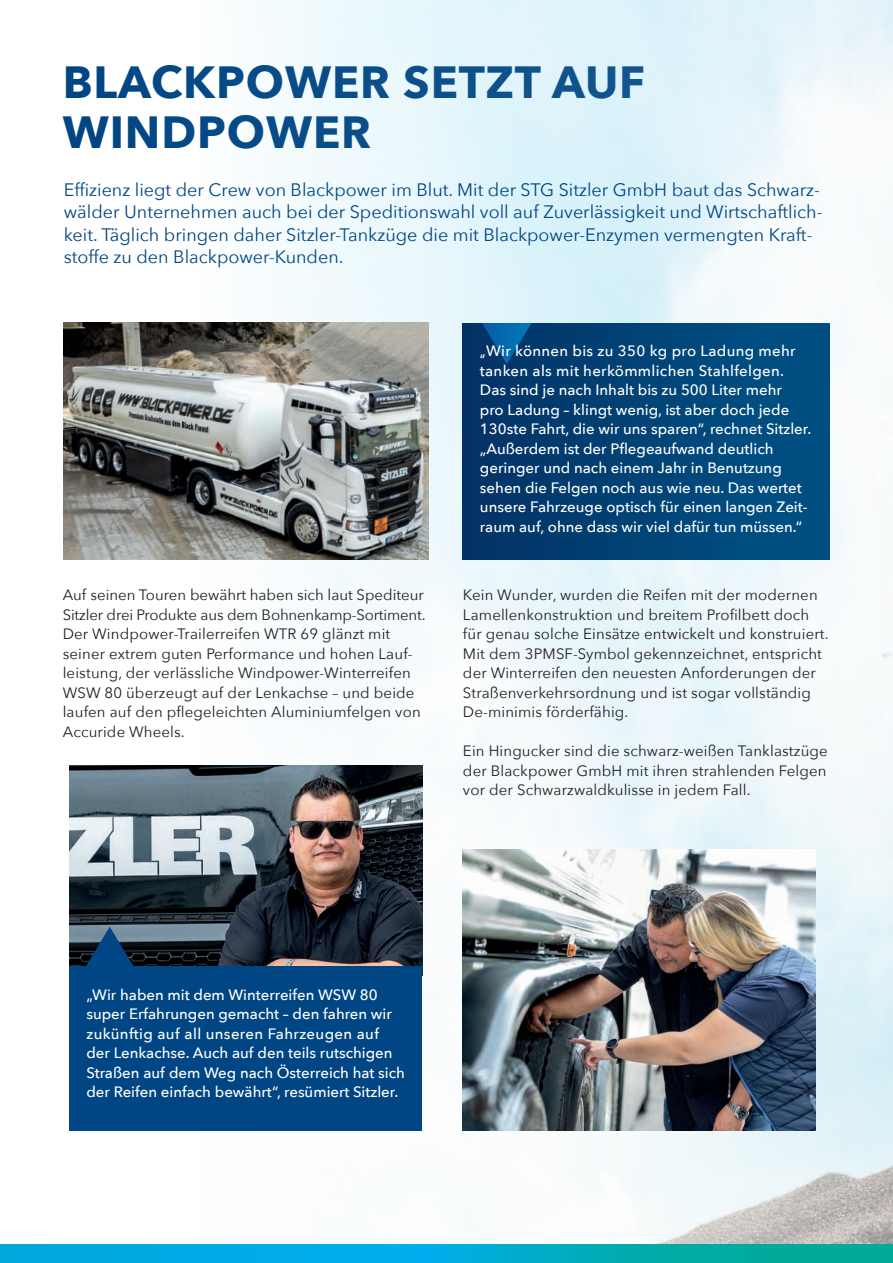
<style>
.page{position:relative;width:893px;height:1263px;background:#fff}
.page>*{position:absolute;margin:0;border:0;box-sizing:border-box;transform-origin:0 0}
.t1{font:700 45px/49.5px "Avenir Next";letter-spacing:.02em;color:#004684}
.t2{font:18px/22.5px "Avenir Next";color:#004684}
.t3{font:15px/19.5px "Avenir Next";letter-spacing:.01em;color:#231f20}
.t4{font:500 15px/19.5px "Avenir Next";color:#fff}
</style>
<div class="page">
<img style="left:198px;top:0;width:695px;height:1245px">
<svg style="left:0;top:1245px;width:893px;height:18px;background:#00aaca"></svg>
<img style="left:463px;top:849px;width:353px;height:281px">
<img style="left:64px;top:323px;width:365px;height:236px">
<img style="left:69px;top:765px;width:353px;height:201px">
<div style="left:69px;top:966px;width:353px;height:165px;background:#004684"></div>
<div style="left:463px;top:323px;width:366px;height:236px;background:linear-gradient(to right,#033365,#005285)"></div>
<svg style="left:85px;top:927px;width:49px;height:39px;background:#285276"></svg>
<svg style="left:482px;top:323px;width:50px;height:41px;background:#04508b"></svg>
<h1 class="t1" style="left:63px;top:57px;width:584px">BLACKPOWER SETZT AUF<br>WINDPOWER</h1>
<p class="t2" style="left:64px;top:177px;width:760px">Effizienz liegt der Crew von Blackpower im Blut. Mit der STG Sitzler GmbH baut das Schwarz&shy;wälder Unternehmen auch bei der Speditionswahl voll auf Zuverlässigkeit und Wirtschaftlich&shy;keit. Täglich bringen daher Sitzler-Tankzüge die mit Blackpower-Enzymen vermengten Kraft&shy;stoffe zu den Blackpower-Kunden.</p>
<p class="t4" style="left:480px;top:341px;width:333px">„Wir können bis zu 350 kg pro Ladung mehr tanken als mit herkömmlichen Stahlfelgen.<br>Das sind je nach Inhalt bis zu 500 Liter mehr<br>pro Ladung – klingt wenig, ist aber doch jede 130ste Fahrt, die wir uns sparen“, rechnet Sitzler. „Außerdem ist der Pflegeaufwand deutlich geringer und nach einem Jahr in Benutzung sehen die Felgen noch aus wie neu. Das wertet unsere Fahrzeuge optisch für einen langen Zeit&shy;raum auf, ohne dass wir viel dafür tun müssen.“</p>
<p class="t3" style="left:63px;top:584px;width:364px">Auf seinen Touren bewährt haben sich laut Spediteur Sitzler drei Produkte aus dem Bohnenkamp-Sortiment.<br>Der Windpower-Trailerreifen WTR 69 glänzt mit seiner extrem guten Performance und hohen Lauf&shy;leistung, der verlässliche Windpower-Winterreifen WSW 80 überzeugt auf der Lenkachse – und beide laufen auf den pflegeleichten Aluminiumfelgen von Accuride Wheels.</p>
<p class="t3" style="left:463px;top:584px;width:367px">Kein Wunder, wurden die Reifen mit der modernen Lamellenkonstruktion und breitem Profilbett doch für genau solche Einsätze entwickelt und konstruiert.<br>Mit dem 3PMSF-Symbol gekennzeichnet, entspricht der Winterreifen den neuesten Anforderungen der Straßenverkehrsordnung und ist sogar vollständig De-minimis förderfähig.</p>
<p class="t3" style="left:463px;top:740px;width:366px;text-align:justify">Ein Hingucker sind die schwarz-weißen Tanklastzüge der Blackpower GmbH mit ihren strahlenden Felgen vor der Schwarzwaldkulisse in jedem Fall.</p>
<p class="t4" style="left:86px;top:984px;width:320px">„Wir haben mit dem Winterreifen WSW 80 super Erfahrungen gemacht – den fahren wir zukünftig auf all unseren Fahrzeugen auf der Lenkachse. Auch auf den teils rutschigen Straßen auf dem Weg nach Österreich hat sich der Reifen einfach bewährt“, resümiert Sitzler.</p>
</div>
